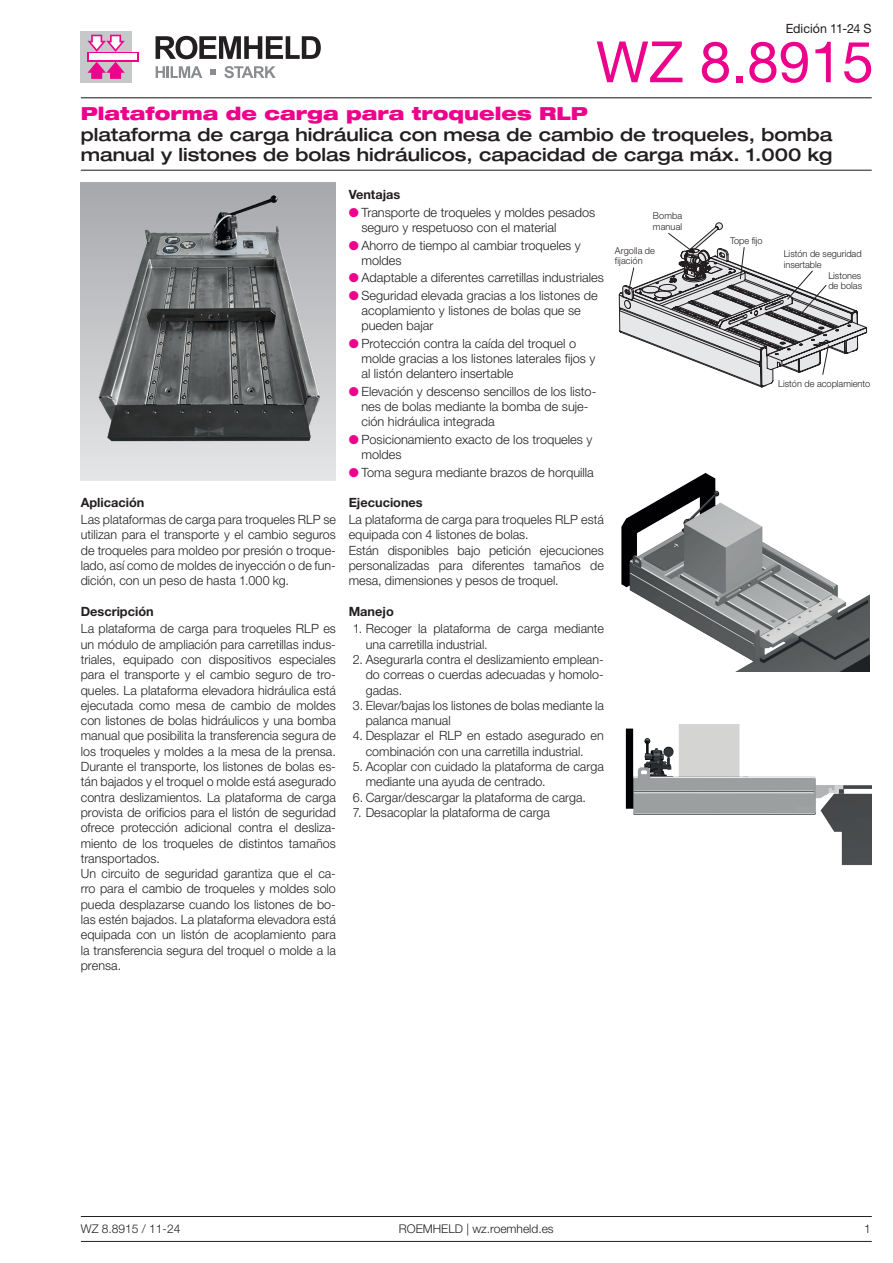
<style>
.page{position:relative;width:893px;height:1263px;background:#fff}
.page>*{position:absolute;margin:0;border:0;box-sizing:border-box;transform-origin:0 0}
.t1{font:57px "Helvetica Neue LT Pro";color:#ed028c}
.t2{font:500 expanded 18px/20.2px "Helvetica Neue LT Pro";color:#231f20}
.t3{font:900 expanded 18px "Helvetica Neue LT Pro";color:#ed028c}
.t4{font:300 12.75px/15.3px "Helvetica Neue LT Pro";color:#231f20}
.t5{font:700 12.75px "Helvetica Neue LT Pro";color:#231f20}
.t6{font:12.75px "Helvetica Neue LT Pro";color:#231f20}
.t7{font:300 12px "Helvetica Neue LT Pro";color:#231f20}
.t8{font:300 9.45px/10.5px "Helvetica Neue LT Pro";color:#231f20}
.s1{color:#ed028c}
</style>
<div class="page">
<hr style="left:81px;top:170px;width:791px;height:1px;background:#231f20">
<hr style="left:81px;top:97px;width:791px;height:1px;background:#231f20">
<div style="left:81px;top:31px;width:51px;height:52px;background:#c7c8ca"></div>
<svg style="left:87px;top:52px;width:52px;height:9px"></svg>
<div style="left:89px;top:54px;width:48px;height:6px;background:#fff"></div>
<svg style="left:87px;top:35px;width:38px;height:17px"></svg>
<svg style="left:87px;top:62px;width:38px;height:17px"></svg>
<svg style="left:156px;top:36px;width:165px;height:23px"></svg>
<svg style="left:156px;top:66px;width:46px;height:12px"></svg>
<svg style="left:224px;top:66px;width:52px;height:12px"></svg>
<svg style="left:210px;top:69px;width:6px;height:6px"></svg>
<hr style="left:81px;top:1241px;width:791px;height:1px;background:#231f20">
<hr style="left:81px;top:1216px;width:791px;height:1px;background:#231f20">
<svg style="left:618px;top:222px;width:249px;height:166px"></svg>
<img style="left:625px;top:724px;width:247px;height:142px">
<img style="left:80px;top:182px;width:256px;height:293px">
<img style="left:621px;top:473px;width:249px;height:198px">
<p class="t6" style="left:786px;top:20px;width:87px">Edición 11-24 S</p>
<h1 class="t1" style="left:596px;top:27px;width:279px">WZ 8.8915</h1>
<h2 class="t3" style="left:81px;top:102px;width:508px">Plataforma de carga para troqueles RLP</h2>
<h2 class="t2" style="left:81px;top:123px;width:753px">plataforma de carga hidráulica con mesa de cambio de troqueles, bomba manual y listones de bolas hidráulicos, capacidad de carga máx. 1.000 kg</h2>
<p class="t5" style="left:349px;top:187px;width:53px">Ventajas</p>
<p class="t4" style="left:361px;top:204px;width:235px;text-indent:-13px"><span class="s1">●</span> Transporte de troqueles y moldes pesados seguro y respetuoso con el material</p>
<p class="t4" style="left:361px;top:237px;width:221px;text-indent:-13px"><span class="s1">●</span> Ahorro de tiempo al cambiar troqueles y moldes</p>
<p class="t4" style="left:349px;top:270px;width:257px"><span class="s1">●</span> Adaptable a diferentes carretillas industriales</p>
<p class="t4" style="left:361px;top:287px;width:238px;text-indent:-13px"><span class="s1">●</span> Seguridad elevada gracias a los listones de acoplamiento y listones de bolas que se pueden bajar</p>
<p class="t4" style="left:361px;top:335px;width:236px;text-indent:-13px"><span class="s1">●</span> Protección contra la caída del troquel o molde gracias a los listones laterales fijos y al listón delantero insertable</p>
<p class="t4" style="left:361px;top:383px;width:236px;text-indent:-13px"><span class="s1">●</span> Elevación y descenso sencillos de los listo&shy;nes de bolas mediante la bomba de suje&shy;ción hidráulica integrada</p>
<p class="t4" style="left:361px;top:431px;width:232px;text-indent:-13px"><span class="s1">●</span> Posicionamiento exacto de los troqueles y moldes</p>
<p class="t4" style="left:349px;top:464px;width:247px"><span class="s1">●</span> Toma segura mediante brazos de horquilla</p>
<p class="t5" style="left:349px;top:494px;width:76px">Ejecuciones</p>
<p class="t4" style="left:349px;top:512px;width:257px">La plataforma de carga para troqueles RLP está equipada con 4 listones de bolas.<br>Están disponibles bajo petición ejecuciones personalizadas para diferentes tamaños de mesa, dimensiones y pesos de troquel.</p>
<p class="t5" style="left:349px;top:603px;width:47px">Manejo</p>
<p class="t4" style="left:366px;top:621px;width:240px;text-indent:-13px">1. Recoger la plataforma de carga mediante una carretilla industrial.</p>
<p class="t4" style="left:366px;top:651px;width:240px;text-align:justify;text-indent:-13px">2. Asegurarla contra el deslizamiento emplean&shy;do correas o cuerdas adecuadas y homolo&shy;gadas.</p>
<p class="t4" style="left:366px;top:697px;width:240px;text-indent:-13px">3. Elevar/bajas los listones de bolas mediante la palanca manual</p>
<p class="t4" style="left:353px;top:728px;width:252px;text-align:center">4. Desplazar el RLP en estado asegurado en combinación con una carretilla industrial.</p>
<p class="t4" style="left:366px;top:758px;width:240px;text-indent:-13px">5. Acoplar con cuidado la plataforma de carga mediante una ayuda de centrado.</p>
<p class="t4" style="left:353px;top:789px;width:235px">6. Cargar/descargar la plataforma de carga.</p>
<p class="t4" style="left:353px;top:804px;width:199px">7. Desacoplar la plataforma de carga</p>
<p class="t8" style="left:653px;top:211px;width:31px">Bomba manual</p>
<p class="t8" style="left:730px;top:235px;width:34px">Tope fijo</p>
<p class="t8" style="left:615px;top:245px;width:42px">Argolla de fijación</p>
<p class="t8" style="left:784px;top:248px;width:79px">Listón de seguridad</p>
<p class="t8" style="left:784px;top:259px;width:39px">insertable</p>
<p class="t8" style="left:828px;top:270px;width:34px">Listones</p>
<p class="t8" style="left:828px;top:281px;width:35px">de bolas</p>
<p class="t8" style="left:778px;top:378px;width:94px">Listón de acoplamiento</p>
<p class="t5" style="left:81px;top:494px;width:65px">Aplicación</p>
<p class="t4" style="left:81px;top:512px;width:257px;text-align:justify">Las plataformas de carga para troqueles RLP se utilizan para el transporte y el cambio seguros de troqueles para moldeo por presión o troque&shy;lado, así como de moldes de inyección o de fun&shy;dición, con un peso de hasta 1.000 kg.</p>
<p class="t5" style="left:81px;top:603px;width:74px">Descripción</p>
<p class="t4" style="left:81px;top:621px;width:257px">La plataforma de carga para troqueles RLP es un módulo de ampliación para carretillas indus&shy;triales, equipado con dispositivos especiales para el transporte y el cambio seguro de tro&shy;queles. La plataforma elevadora hidráulica está ejecutada como mesa de cambio de moldes con listones de bolas hidráulicos y una bomba manual que posibilita la transferencia segura de los troqueles y moldes a la mesa de la prensa.<br>Durante el transporte, los listones de bolas es&shy;tán bajados y el troquel o molde está asegurado contra deslizamientos. La plataforma de carga provista de orificios para el listón de seguridad ofrece protección adicional contra el desliza&shy;miento de los troqueles de distintos tamaños transportados.<br>Un circuito de seguridad garantiza que el ca&shy;rro para el cambio de troqueles y moldes solo pueda desplazarse cuando los listones de bo&shy;las estén bajados. La plataforma elevadora está equipada con un listón de acoplamiento para la transferencia segura del troquel o molde a la prensa.</p>
<p class="t7" style="left:81px;top:1221px;width:101px">WZ 8.8915 / 11-24</p>
<p class="t7" style="left:399px;top:1221px;width:156px">ROEMHELD | wz.roemheld.es</p>
<p class="t7" style="left:864px;top:1221px;width:8px">1</p>
</div>
